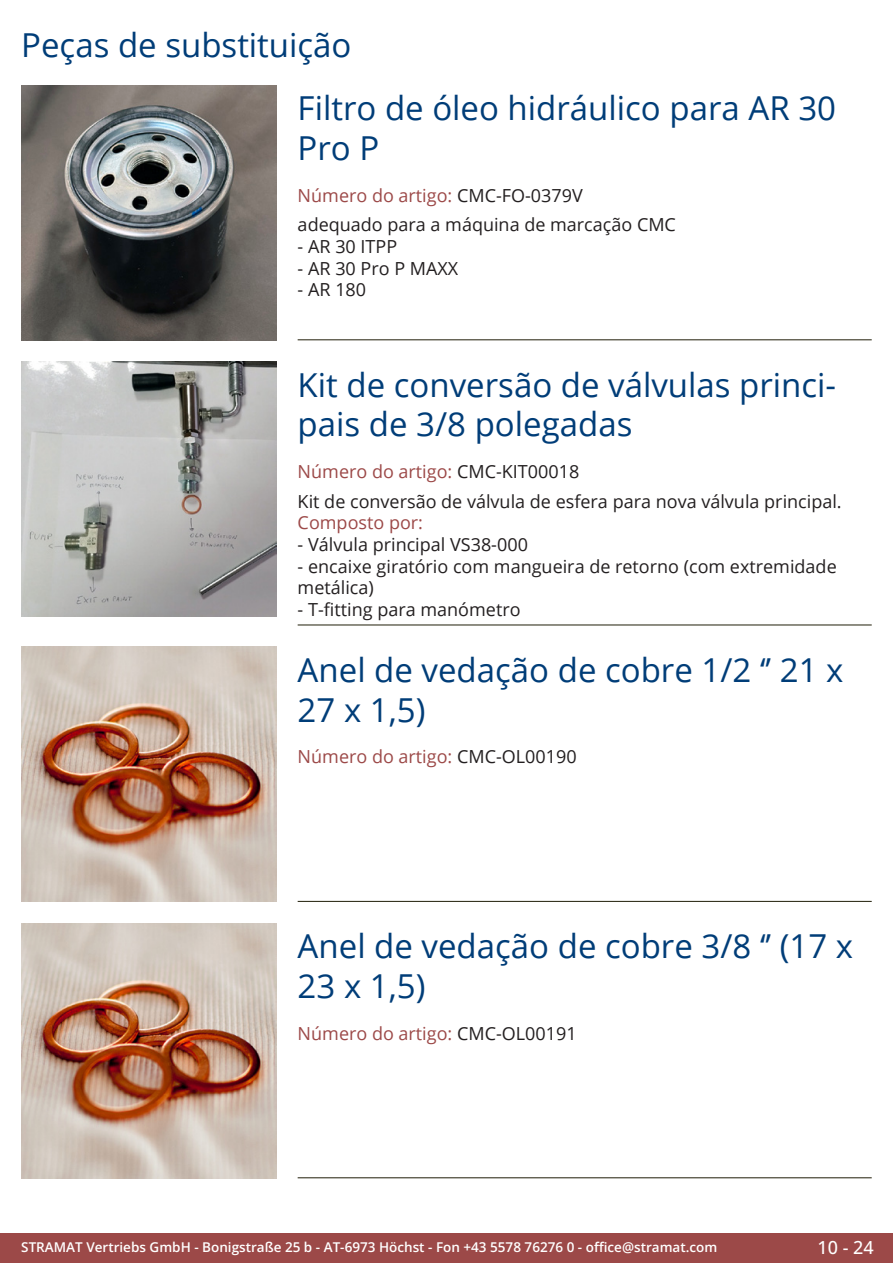
<style>
.page{position:relative;width:893px;height:1263px;background:#fff}
.page>*{position:absolute;margin:0;border:0;box-sizing:border-box;transform-origin:0 0}
.Produkttitel{font:33px/39.6px "Open Sans";color:#003d78}
.RastTitel{font:33px "Open Sans";color:#003d78}
.Beschreibung_Text{font:18px/21.6px "Open Sans";color:#231f20}
.TechDaten_Überschrif{font:18px "Open Sans";color:#9c4948}
.t1{font:500 18px "Open Sans";color:#fff}
.t2{font:600 13.5px "Open Sans";color:#fff}
.s1{color:#231f20}
.s2{color:#9c4948}
</style>
<div class="page">
<div style="left:0;top:1233px;width:893px;height:30px;background:#9c4948"></div>
<hr style="left:298px;top:340px;width:574px;height:1px;background:#201d08">
<hr style="left:298px;top:625px;width:574px;height:1px;background:#201d08">
<hr style="left:298px;top:901px;width:574px;height:1px;background:#201d08">
<hr style="left:298px;top:1177px;width:574px;height:1px;background:#201d08">
<img style="left:21px;top:85px;width:255px;height:255px">
<img style="left:21px;top:361px;width:255px;height:256px">
<img style="left:21px;top:647px;width:255px;height:255px">
<img style="left:21px;top:923px;width:255px;height:255px">
<p class="RastTitel" style="left:21px;top:22px;width:332px">Peças de substituição</p>
<p class="Produkttitel" style="left:298px;top:88px;width:540px">Filtro de óleo hidráulico para AR 30<br>Pro P</p>
<p class="TechDaten_Überschrif" style="left:298px;top:183px;width:287px">Número do artigo: <span class="s1">CMC-FO-0379V</span></p>
<p class="Beschreibung_Text" style="left:298px;top:214px;width:380px">adequado para a máquina de marcação CMC</p>
<p class="Beschreibung_Text" style="left:298px;top:235px;width:101px">- AR 30 ITPP</p>
<p class="Beschreibung_Text" style="left:298px;top:257px;width:162px">- AR 30 Pro P MAXX</p>
<p class="Beschreibung_Text" style="left:298px;top:278px;width:70px">- AR 180</p>
<p class="Produkttitel" style="left:298px;top:364px;width:537px">Kit de conversão de válvulas princi&shy;pais de 3/8 polegadas</p>
<p class="TechDaten_Überschrif" style="left:298px;top:459px;width:283px">Número do artigo: <span class="s1">CMC-KIT00018</span></p>
<p class="Beschreibung_Text" style="left:298px;top:490px;width:546px">Kit de conversão de válvula de esfera para nova válvula principal.<br><span class="s2">Composto por:</span></p>
<p class="Beschreibung_Text" style="left:298px;top:533px;width:232px">- Válvula principal VS38-000</p>
<p class="Beschreibung_Text" style="left:298px;top:555px;width:541px">- encaixe giratório com mangueira de retorno (com extremidade metálica)</p>
<p class="Beschreibung_Text" style="left:298px;top:598px;width:224px">- T-fitting para manómetro</p>
<p class="Produkttitel" style="left:298px;top:649px;width:547px">Anel de vedação de cobre 1/2 ‘’ 21 x<br>27 x 1,5)</p>
<p class="TechDaten_Überschrif" style="left:298px;top:744px;width:281px">Número do artigo: <span class="s1">CMC-OL00190</span></p>
<p class="Produkttitel" style="left:298px;top:926px;width:557px">Anel de vedação de cobre 3/8 ‘’ (17 x<br>23 x 1,5)</p>
<p class="TechDaten_Überschrif" style="left:298px;top:1021px;width:281px">Número do artigo: <span class="s1">CMC-OL00191</span></p>
<p class="t2" style="left:21px;top:1238px;width:698px">STRAMAT Vertriebs GmbH - Bonigstraße 25 b - AT-6973 Höchst - Fon +43 5578 76276 0 - office@stramat.com</p>
<p class="t1" style="left:817px;top:1234px;width:58px">10 - 24</p>
</div>
